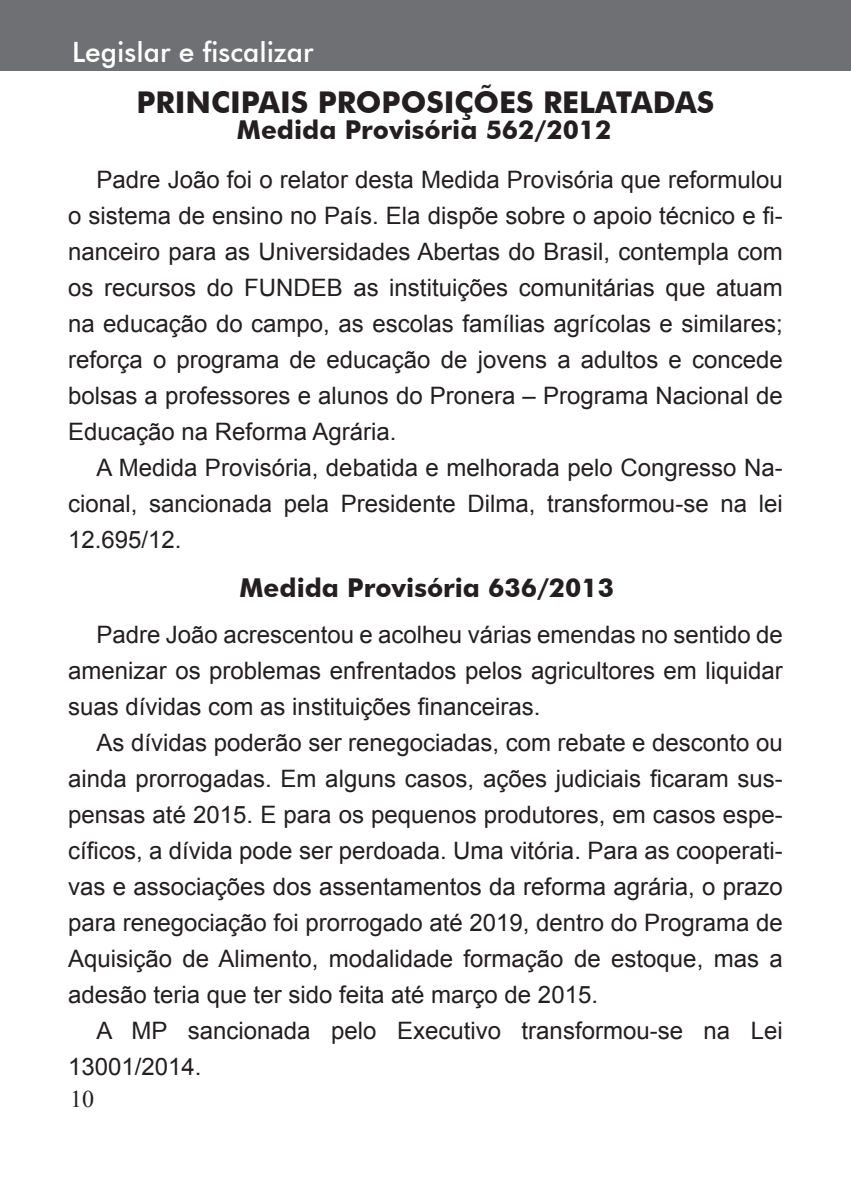
<style>
.page{position:relative;width:851px;height:1191px;background:#fff}
.page>*{position:absolute;margin:0;border:0;box-sizing:border-box;transform-origin:0 0}
.t1{font:700 30px "Futura BT";color:#231f20}
.t2{font:500 28px "Futura BT";color:#fff}
.t3{font:700 26px "Futura BT";color:#231f20}
.t4{font:24px/36px "Arial";color:#231f20;text-align:justify}
.t5{font:24px "Times New Roman";color:#231f20}
</style>
<div class="page">
<div style="left:0;top:0;width:850px;height:71px;background:#6f7073"></div>
<hr style="left:850px;top:0;width:1px;height:71px;background:#6f7073">
<p class="t2" style="left:72px;top:35px;width:243px">Legislar e fiscalizar</p>
<p class="t1" style="left:137px;top:84px;width:579px">PRINCIPAIS PROPOSIÇÕES RELATADAS</p>
<p class="t3" style="left:237px;top:114px;width:376px">Medida Provisória 562/2012</p>
<p class="t4" style="left:68px;top:162px;width:716px;text-indent:28px">Padre João foi o relator desta Medida Provisória que reformulou o sistema de ensino no País. Ela dispõe sobre o apoio técnico e fi&shy;nanceiro para as Universidades Abertas do Brasil, contempla com os recursos do FUNDEB as instituições comunitárias que atuam na educação do campo, as escolas famílias agrícolas e similares; reforça o programa de educação de jovens a adultos e concede bolsas a professores e alunos do Pronera – Programa Nacional de Educação na Reforma Agrária.</p>
<p class="t4" style="left:68px;top:450px;width:716px;text-indent:28px">A Medida Provisória, debatida e melhorada pelo Congresso Na&shy;cional, sancionada pela Presidente Dilma, transformou-se na lei 12.695/12.</p>
<p class="t3" style="left:239px;top:572px;width:376px">Medida Provisória 636/2013</p>
<p class="t4" style="left:68px;top:616px;width:716px;text-indent:28px">Padre João acrescentou e acolheu várias emendas no sentido de amenizar os problemas enfrentados pelos agricultores em liquidar suas dívidas com as instituições financeiras.</p>
<p class="t4" style="left:68px;top:724px;width:716px;text-indent:28px">As dívidas poderão ser renegociadas, com rebate e desconto ou ainda prorrogadas. Em alguns casos, ações judiciais ficaram sus&shy;pensas até 2015. E para os pequenos produtores, em casos espe&shy;cíficos, a dívida pode ser perdoada. Uma vitória. Para as cooperati&shy;vas e associações dos assentamentos da reforma agrária, o prazo para renegociação foi prorrogado até 2019, dentro do Programa de Aquisição de Alimento, modalidade formação de estoque, mas a adesão teria que ter sido feita até março de 2015.</p>
<p class="t4" style="left:68px;top:1012px;width:716px;text-indent:28px">A MP sancionada pelo Executivo transformou-se na Lei<br>13001/2014.</p>
<p class="t5" style="left:70px;top:1082px;width:25px">10</p>
</div>
